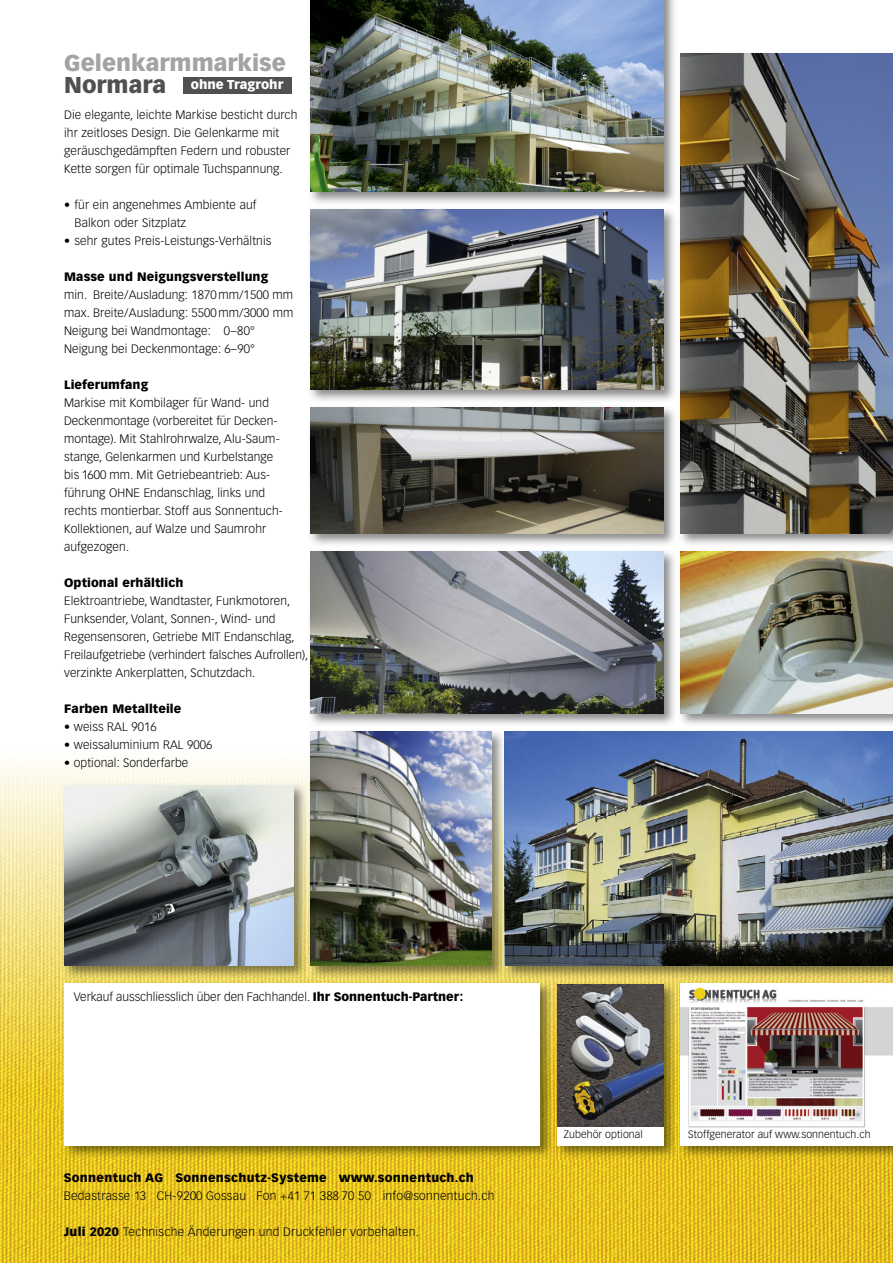
<style>
.page{position:relative;width:893px;height:1263px;background:#fff}
.page>*{position:absolute;margin:0;border:0;box-sizing:border-box;transform-origin:0 0}
.t1{font:900 22.5px "Vectora LH";color:#a2a3a3}
.t2{font:900 22.5px "Vectora LH";color:#50504f}
.t3{font:900 12.6px "Vectora LH";color:#fff}
.t4{font:300 12px/18px "Vectora LH";letter-spacing:.01em;color:#000}
.t5{font:900 12px "Vectora LH";letter-spacing:.01em;color:#000}
.t6{font:300 10.5px "Vectora LH";letter-spacing:.01em;color:#000}
.s1{font-weight:900}
</style>
<div class="page">
<img style="left:0;top:1109px;width:893px;height:154px">
<img style="left:0;top:761px;width:104px;height:348px">
<img style="left:104px;top:979px;width:789px;height:2px">
<img style="left:62px;top:981px;width:831px;height:178px">
<div style="left:557px;top:984px;width:106px;height:161px;background:#fff"></div>
<img style="left:557px;top:984px;width:106px;height:142px">
<div style="left:64px;top:983px;width:476px;height:162px;background:#fff"></div>
<img style="left:680px;top:983px;width:213px;height:162px">
<img style="left:308px;top:732px;width:585px;height:247px">
<img style="left:310px;top:731px;width:182px;height:234px">
<img style="left:503px;top:731px;width:3px;height:248px">
<img style="left:505px;top:731px;width:388px;height:234px">
<img style="left:680px;top:533px;width:213px;height:11px">
<img style="left:680px;top:53px;width:213px;height:480px">
<img style="left:310px;top:551px;width:583px;height:174px">
<img style="left:680px;top:551px;width:213px;height:162px">
<img style="left:310px;top:0;width:365px;height:401px">
<img style="left:311px;top:209px;width:352px;height:180px">
<img style="left:311px;top:551px;width:352px;height:162px">
<img style="left:62px;top:783px;width:246px;height:196px">
<img style="left:64px;top:785px;width:230px;height:180px">
<img style="left:311px;top:0;width:352px;height:191px">
<img style="left:310px;top:407px;width:365px;height:138px">
<img style="left:311px;top:407px;width:352px;height:126px">
<div style="left:183px;top:77px;width:108px;height:16px;background:#50504f"></div>
<h1 class="t1" style="left:64px;top:49px;width:223px">Gelenkarmmarkise</h1>
<h1 class="t2" style="left:64px;top:71px;width:104px">Normara</h1>
<p class="t4" style="left:64px;top:106px;width:235px">Die elegante, leichte Markise besticht durch ihr zeitloses Design. Die Gelenkarme mit geräuschgedämpften Federn und robuster Kette sorgen für optimale Tuchspannung.</p>
<p class="t4" style="left:75px;top:196px;width:183px;text-indent:-10px">• für ein angenehmes Ambiente auf<br>Balkon oder Sitzplatz</p>
<p class="t4" style="left:64px;top:232px;width:209px">• sehr gutes Preis-Leistungs-Verhältnis</p>
<p class="t5" style="left:64px;top:269px;width:206px">Masse und Neigungsverstellung</p>
<p class="t4" style="left:64px;top:286px;width:231px">min. Breite/Ausladung: 1870 mm/1500 mm max. Breite/Ausladung: 5500 mm/3000 mm Neigung bei Wandmontage: 0–80° Neigung bei Deckenmontage: 6–90°</p>
<p class="t5" style="left:64px;top:377px;width:86px">Lieferumfang</p>
<p class="t4" style="left:64px;top:394px;width:220px">Markise mit Kombilager für Wand- und Deckenmontage (vorbereitet für Decken&shy;montage). Mit Stahlrohrwalze, Alu-Saum&shy;stange, Gelenkarmen und Kurbelstange bis 1600 mm. Mit Getriebeantrieb: Aus&shy;führung OHNE Endanschlag, links und rechts montierbar. Stoff aus Sonnentuch-Kollektionen, auf Walze und Saumrohr aufgezogen.</p>
<p class="t5" style="left:64px;top:575px;width:121px">Optional erhältlich</p>
<p class="t4" style="left:64px;top:592px;width:246px">Elektroantriebe, Wandtaster, Funkmotoren, Funksender, Volant, Sonnen-, Wind- und Regensensoren, Getriebe MIT Endanschlag, Freilaufgetriebe (verhindert falsches Aufrollen), verzinkte Ankerplatten, Schutzdach.</p>
<p class="t5" style="left:64px;top:701px;width:119px">Farben Metallteile</p>
<p class="t4" style="left:64px;top:718px;width:94px">• weiss RAL 9016</p>
<p class="t4" style="left:64px;top:736px;width:150px">• weissaluminium RAL 9006</p>
<p class="t4" style="left:64px;top:754px;width:126px">• optional: Sonderfarbe</p>
<p class="t3" style="left:191px;top:77px;width:94px">ohne Tragrohr</p>
<p class="t4" style="left:74px;top:988px;width:391px">Verkauf ausschliesslich über den Fachhandel. <span class="s1">Ihr Sonnentuch-Partner:</span></p>
<p class="t5" style="left:64px;top:1170px;width:412px">Sonnentuch AG Sonnenschutz-Systeme www.sonnentuch.ch</p>
<p class="t4" style="left:64px;top:1186px;width:432px">Bedastrasse 13 CH-9200 Gossau Fon +41 71 388 70 50 info@sonnentuch.ch</p>
<p class="t4" style="left:64px;top:1222px;width:357px"><span class="s1">Juli 2020</span> Technische Änderungen und Druckfehler vorbehalten.</p>
<p class="t6" style="left:564px;top:1128px;width:81px">Zubehör optional</p>
<p class="t6" style="left:688px;top:1128px;width:184px">Stoffgenerator auf www.sonnentuch.ch</p>
</div>
